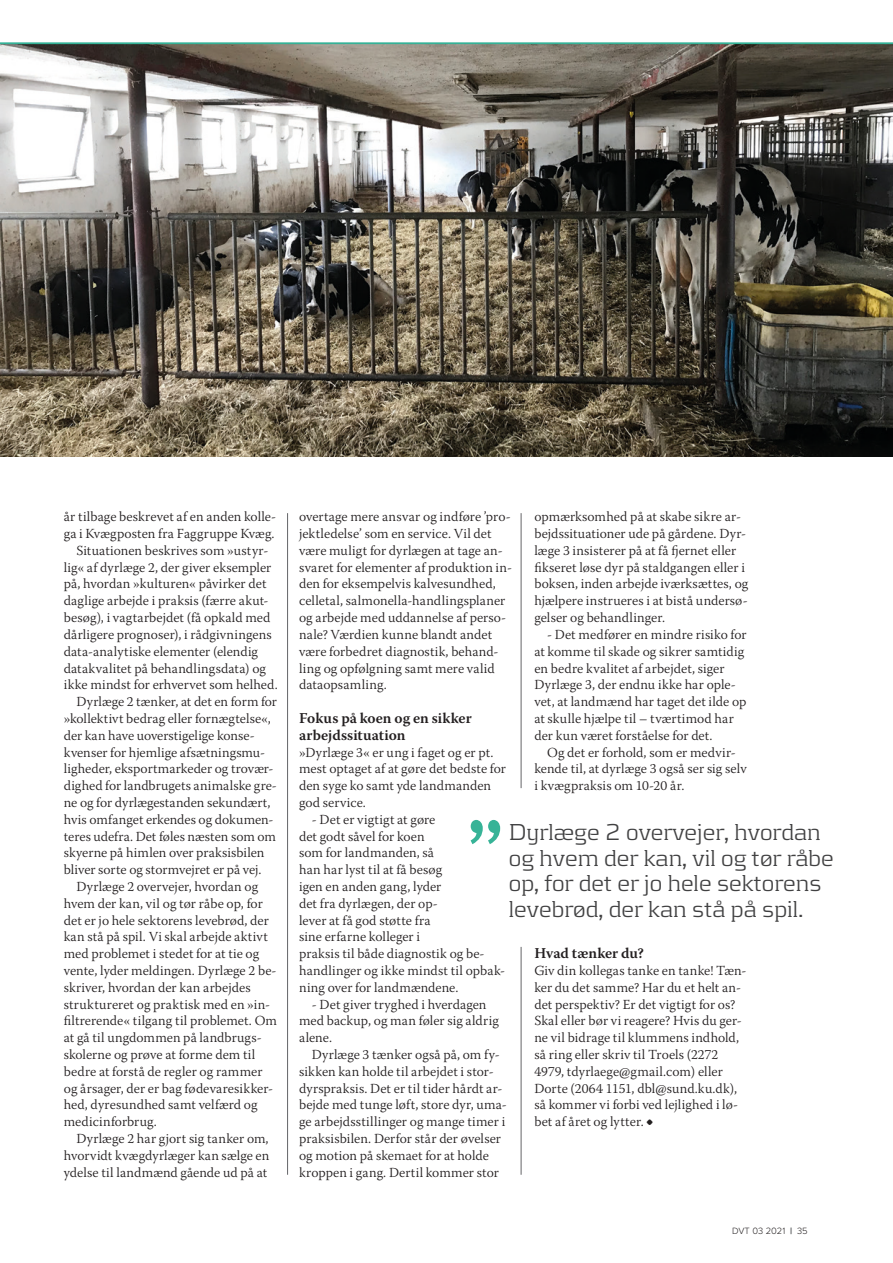
<style>
.page{position:relative;width:893px;height:1263px;background:#fff}
.page>*{position:absolute;margin:0;border:0;box-sizing:border-box;transform-origin:0 0}
.t1{font:108px "Andale Mono";color:#37b397;scale:.9 1}
.Citat{font:300 24px/25.5px "Kontrapunkt";color:#414142}
.Warnock_Mellemrubrik{font:600 15px "Warnock Pro";color:#231f20}
.Warnock_Brød_indryk{font:300 13.8px/16.8px "Warnock Pro";letter-spacing:.005em;color:#231f20}
.Warnock_Brød_UDEN_in{font:300 13.8px/16.8px "Warnock Pro";letter-spacing:.005em;color:#231f20}
.t2{font:300 9.45px "Proxima Soft";color:#231f20}
.s1{font-family:"Proxima Soft";font-weight:400;font-size:13.2px}
.s2{font-weight:900;color:#6e7072}
</style>
<div class="page">
<img style="left:0;top:44px;width:893px;height:413px">
<hr style="left:0;top:42px;width:893px;height:2px;background:#34b297">
<hr style="left:287px;top:513px;width:1px;height:662px;background:#646568">
<hr style="left:521px;top:513px;width:1px;height:275px;background:#646568">
<hr style="left:521px;top:947px;width:1px;height:228px;background:#646568">
<p class="Warnock_Brød_UDEN_in" style="left:64px;top:508px;width:214px">år tilbage beskrevet af en anden kolle&shy;ga i Kvægposten fra Faggruppe Kvæg.</p>
<p class="Warnock_Brød_indryk" style="left:64px;top:542px;width:216px;text-indent:13px">Situationen beskrives som »ustyr&shy;lig« af dyrlæge 2, der giver eksempler på, hvordan »kulturen« påvirker det daglige arbejde i praksis (færre akut&shy;besøg), i vagtarbejdet (få opkald med dårligere prognoser), i rådgivningens data-analytiske elementer (elendig datakvalitet på behandlingsdata) og ikke mindst for erhvervet som helhed.</p>
<p class="Warnock_Brød_indryk" style="left:64px;top:693px;width:215px;text-indent:13px">Dyrlæge 2 tænker, at det en form for »kollektivt bedrag eller fornægtelse«, der kan have uoverstigelige konse&shy;kvenser for hjemlige afsætningsmu&shy;ligheder, eksportmarkeder og trovær&shy;dighed for landbrugets animalske gre&shy;ne og for dyrlægestanden sekundært, hvis omfanget erkendes og dokumen&shy;teres udefra. Det føles næsten som om skyerne på himlen over praksisbilen bliver sorte og stormvejret er på vej.</p>
<p class="Warnock_Brød_indryk" style="left:64px;top:878px;width:215px;text-indent:13px">Dyrlæge 2 overvejer, hvordan og hvem der kan, vil og tør råbe op, for det er jo hele sektorens levebrød, der kan stå på spil. Vi skal arbejde aktivt med problemet i stedet for at tie og vente, lyder meldingen. Dyrlæge 2 be&shy;skriver, hvordan der kan arbejdes struktureret og praktisk med en »in&shy;filtrerende« tilgang til problemet. Om at gå til ungdommen på landbrugs&shy;skolerne og prøve at forme dem til bedre at forstå de regler og rammer og årsager, der er bag fødevaresikker&shy;hed, dyresundhed samt velfærd og medicinforbrug.</p>
<p class="Warnock_Brød_indryk" style="left:64px;top:1130px;width:207px;text-align:justify;text-indent:13px">Dyrlæge 2 har gjort sig tanker om, hvorvidt kvægdyrlæger kan sælge en ydelse til landmænd gående ud på at</p>
<p class="Warnock_Brød_indryk" style="left:534px;top:508px;width:216px">opmærksomhed på at skabe sikre ar&shy;bejdssituationer ude på gårdene. Dyr&shy;læge 3 insisterer på at få fjernet eller fikseret løse dyr på staldgangen eller i boksen, inden arbejde iværksættes, og hjælpere instrueres i at bistå undersø&shy;gelser og behandlinger.</p>
<p class="Warnock_Brød_indryk" style="left:534px;top:626px;width:214px;text-indent:13px">- Det medfører en mindre risiko for at komme til skade og sikrer samtidig en bedre kvalitet af arbejdet, siger Dyrlæge 3, der endnu ikke har ople&shy;vet, at landmænd har taget det ilde op at skulle hjælpe til – tværtimod har der kun været forståelse for det.</p>
<p class="Warnock_Brød_indryk" style="left:534px;top:743px;width:214px;text-indent:13px">Og det er forhold, som er medvir&shy;kende til, at dyrlæge 3 også ser sig selv i kvægpraksis om 10-20 år.</p>
<p class="Warnock_Brød_indryk" style="left:299px;top:508px;width:214px">overtage mere ansvar og indføre ’pro&shy;jektledelse’ som en service. Vil det være muligt for dyrlægen at tage an&shy;svaret for elementer af produktion in&shy;den for eksempelvis kalvesundhed, celletal, salmonella-handlingsplaner og arbejde med uddannelse af perso&shy;nale? Værdien kunne blandt andet være forbedret diagnostik, behand&shy;ling og opfølgning samt mere valid dataopsamling.</p>
<p class="Warnock_Mellemrubrik" style="left:299px;top:709px;width:174px">Fokus på koen og en sikker</p>
<p class="Warnock_Mellemrubrik" style="left:299px;top:726px;width:108px">arbejdssituation</p>
<p class="Warnock_Brød_UDEN_in" style="left:299px;top:743px;width:209px">»Dyrlæge 3« er ung i faget og er pt. mest optaget af at gøre det bedste for den syge ko samt yde landmanden god service.</p>
<p class="Warnock_Brød_indryk" style="left:299px;top:810px;width:208px;text-indent:13px">- Det er vigtigt at gøre<br>det godt såvel for koen<br>som for landmanden, så<br>han har lyst til at få besøg<br>igen en anden gang, lyder<br>det fra dyrlægen, der op-<br>lever at få god støtte fra<br>sine erfarne kolleger i<br>praksis til både diagnostik og be&shy;handlinger og ikke mindst til opbak&shy;ning over for landmændene.</p>
<p class="Warnock_Brød_indryk" style="left:299px;top:995px;width:201px;text-indent:13px">- Det giver tryghed i hverdagen med backup, og man føler sig aldrig alene.</p>
<p class="Warnock_Brød_indryk" style="left:299px;top:1046px;width:209px;text-indent:13px">Dyrlæge 3 tænker også på, om fy&shy;sikken kan holde til arbejdet i stor&shy;dyrspraksis. Det er til tider hårdt ar&shy;bejde med tunge løft, store dyr, uma&shy;ge arbejdsstillinger og mange timer i praksisbilen. Derfor står der øvelser og motion på skemaet for at holde kroppen i gang. Dertil kommer stor</p>
<p class="t1" style="left:456px;top:788px;width:66px">”</p>
<p class="Citat" style="left:509px;top:819px;width:326px">Dyrlæge 2 overvejer, hvordan og hvem der kan, vil og tør råbe op, for det er jo hele sektorens</p>
<p class="Citat" style="left:509px;top:895px;width:296px">levebrød, der kan stå på spil.</p>
<p class="Warnock_Mellemrubrik" style="left:534px;top:944px;width:111px">Hvad tænker du?</p>
<p class="Warnock_Brød_UDEN_in" style="left:534px;top:962px;width:214px">Giv din kollegas tanke en tanke! Tæn&shy;ker du det samme? Har du et helt an&shy;det perspektiv? Er det vigtigt for os?<br>Skal eller bør vi reagere? Hvis du ger&shy;ne vil bidrage til klummens indhold, så ring eller skriv til Troels (2272<br>4979, tdyrlaege@gmail.com) eller Dorte (2064 1151, dbl@sund.ku.dk), så kommer vi forbi ved lejlighed i lø&shy;bet af året og lytter. <span class="s1">♦</span></p>
<p class="t2" style="left:732px;top:1223px;width:77px">DVT 03 2021 <span class="s2">|</span> 35</p>
</div>
